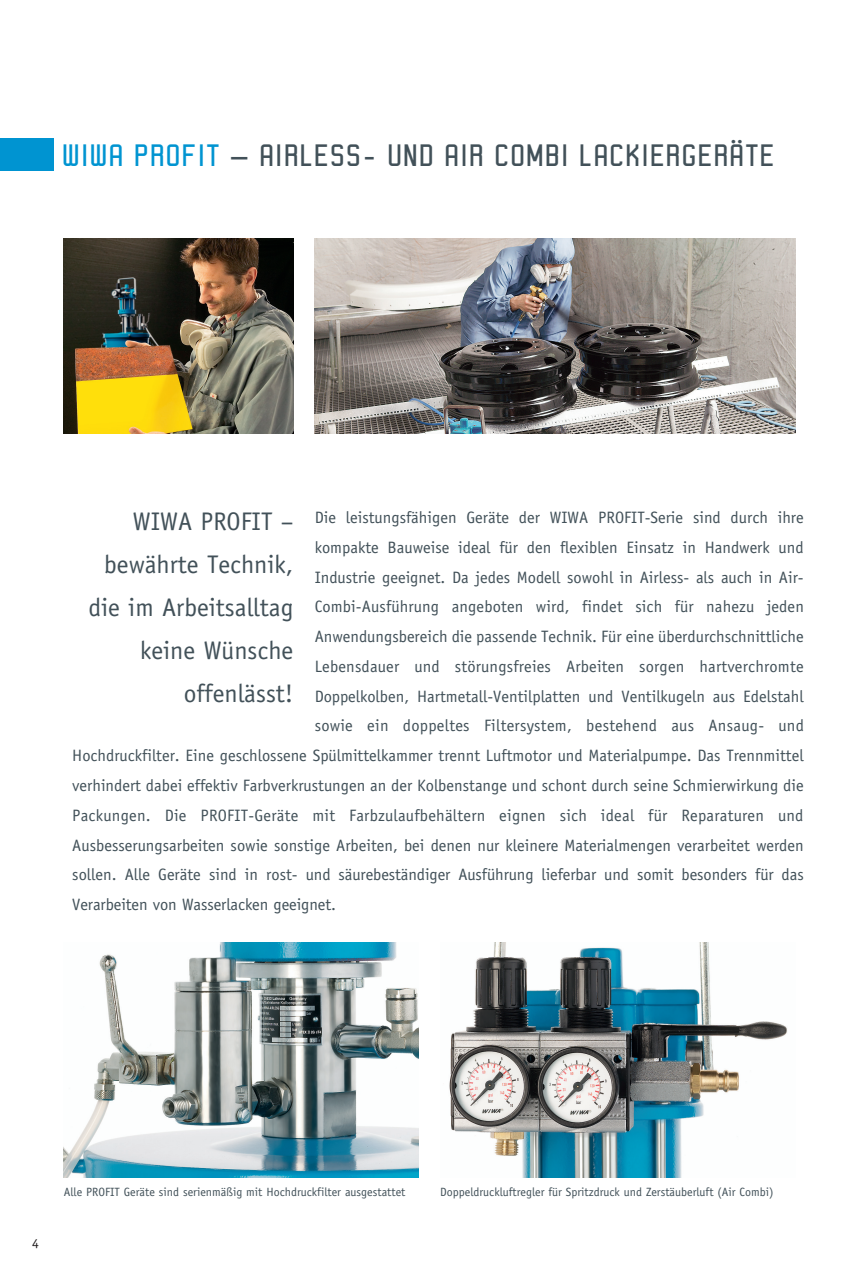
<style>
.page{position:relative;width:842px;height:1263px;background:#fff}
.page>*{position:absolute;margin:0;border:0;box-sizing:border-box;transform-origin:0 0}
.t1{font:32.25px "Robust ICG";color:#425159}
.t2{font:25.5px/43px "Officina Sans";color:#425159;text-align:right}
.t3{font:16.5px "Officina Sans";color:#425159}
.t4{font:13.5px "Officina Sans";color:#231f20}
.t5{font:12px "Officina Sans";color:#425159}
.s1{color:#0094d1}
</style>
<div class="page">
<img style="left:315px;top:238px;width:480px;height:196px">
<img style="left:64px;top:238px;width:229px;height:196px">
<img style="left:64px;top:943px;width:355px;height:235px">
<img style="left:449px;top:943px;width:338px;height:235px">
<div style="left:0;top:138px;width:53px;height:33px;background:#0094d1"></div>
<h1 class="t1" style="left:62px;top:138px;width:715px"><span class="s1">WIWA PROFIT</span> – AIRLESS- UND AIR COMBI LACKIERGERÄTE</h1>
<p class="t3" style="left:315px;top:508px;width:491px">Die leistungsfähigen Geräte der WIWA PROFIT-Serie sind durch ihre</p>
<p class="t3" style="left:315px;top:538px;width:490px">kompakte Bauweise ideal für den flexiblen Einsatz in Handwerk und</p>
<p class="t3" style="left:315px;top:567px;width:490px">Industrie geeignet. Da jedes Modell sowohl in Airless- als auch in Air-</p>
<p class="t3" style="left:315px;top:597px;width:491px">Combi-Ausführung angeboten wird, findet sich für nahezu jeden</p>
<p class="t3" style="left:315px;top:627px;width:490px">Anwendungsbereich die passende Technik. Für eine überdurchschnittliche</p>
<p class="t3" style="left:315px;top:657px;width:490px">Lebensdauer und störungsfreies Arbeiten sorgen hartverchromte</p>
<p class="t3" style="left:315px;top:686px;width:490px">Doppelkolben, Hartmetall-Ventilplatten und Ventilkugeln aus Edelstahl</p>
<p class="t3" style="left:315px;top:716px;width:491px">sowie ein doppeltes Filtersystem, bestehend aus Ansaug- und</p>
<p class="t3" style="left:72px;top:746px;width:733px">Hochdruckfilter. Eine geschlossene Spülmittelkammer trennt Luftmotor und Materialpumpe. Das Trennmittel</p>
<p class="t3" style="left:72px;top:776px;width:733px">verhindert dabei effektiv Farbverkrustungen an der Kolbenstange und schont durch seine Schmierwirkung die</p>
<p class="t3" style="left:72px;top:805px;width:733px">Packungen. Die PROFIT-Geräte mit Farbzulaufbehältern eignen sich ideal für Reparaturen und</p>
<p class="t3" style="left:72px;top:835px;width:733px">Ausbesserungsarbeiten sowie sonstige Arbeiten, bei denen nur kleinere Materialmengen verarbeitet werden</p>
<p class="t3" style="left:72px;top:865px;width:733px">sollen. Alle Geräte sind in rost- und säurebeständiger Ausführung lieferbar und somit besonders für das</p>
<p class="t3" style="left:72px;top:895px;width:265px">Verarbeiten von Wasserlacken geeignet.</p>
<h2 class="t2" style="left:88px;top:499px;width:207px">WIWA PROFIT – bewährte Technik, die im Arbeitsalltag keine Wünsche offenlässt!</h2>
<p class="t4" style="left:32px;top:1235px;width:8px">4</p>
<p class="t5" style="left:64px;top:1185px;width:343px">Alle PROFIT Geräte sind serienmäßig mit Hochdruckfilter ausgestattet</p>
<p class="t5" style="left:440px;top:1185px;width:335px">Doppeldruckluftregler für Spritzdruck und Zerstäuberluft (Air Combi)</p>
</div>
